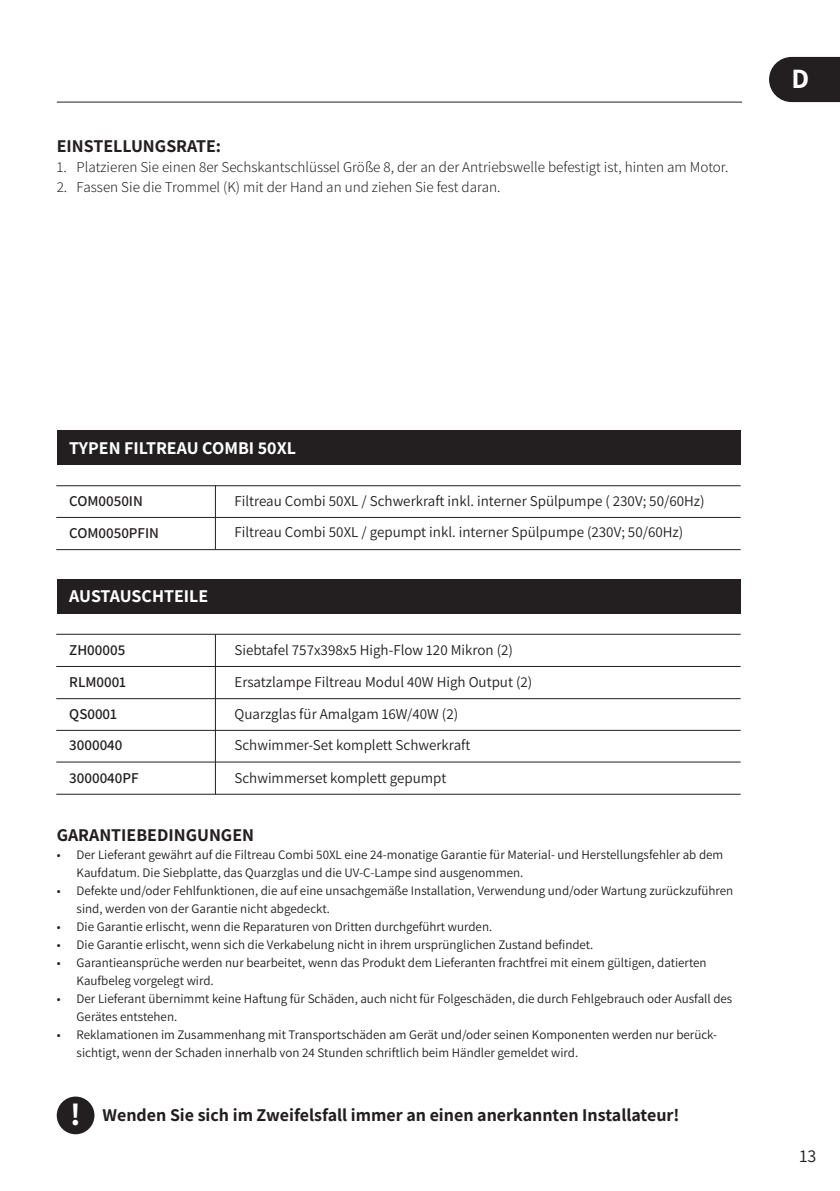
<style>
.page{position:relative;width:840px;height:1191px;background:#fff}
.page>*{position:absolute;margin:0;border:0;box-sizing:border-box;transform-origin:0 0}
.t1{font:700 28px "Assistant";color:#fff}
.t2{font:700 18px "Assistant";color:#231f20}
.t3{font:700 18px "Assistant";color:#fff}
.t4{font:18px "Assistant";color:#231f20}
.t5{font:15px "Assistant";color:#231f20}
.t6{font:300 15px "Assistant";color:#231f20}
.t7{font:600 15px "Assistant";color:#231f20}
.t8{font:13px/18px "Assistant";color:#231f20}
.s1{font-size:32px;color:#fff}
</style>
<div class="page">
<hr style="left:57px;top:102px;width:684px;height:1px;background:#231f20">
<svg style="left:769px;top:57px;width:70px;height:45px"></svg>
<div style="left:57px;top:1096px;width:37px;height:38px;background:#231f20;border-radius:50%"></div>
<div style="left:57px;top:430px;width:683px;height:35px;background:#231f20"></div>
<div style="left:57px;top:579px;width:683px;height:35px;background:#231f20"></div>
<hr style="left:56px;top:517px;width:684px;height:1px;background:#231f20">
<hr style="left:56px;top:666px;width:684px;height:1px;background:#231f20">
<hr style="left:56px;top:794px;width:684px;height:1px;background:#231f20">
<hr style="left:56px;top:730px;width:684px;height:1px;background:#231f20">
<hr style="left:56px;top:634px;width:684px;height:1px;background:#231f20">
<hr style="left:56px;top:761px;width:684px;height:1px;background:#231f20">
<hr style="left:56px;top:485px;width:684px;height:1px;background:#231f20">
<hr style="left:56px;top:549px;width:684px;height:1px;background:#231f20">
<hr style="left:56px;top:698px;width:684px;height:1px;background:#231f20">
<hr style="left:215px;top:485px;width:1px;height:32px;background:#231f20">
<hr style="left:215px;top:634px;width:1px;height:32px;background:#231f20">
<hr style="left:215px;top:762px;width:1px;height:32px;background:#231f20">
<hr style="left:215px;top:698px;width:1px;height:32px;background:#231f20">
<hr style="left:215px;top:517px;width:1px;height:32px;background:#231f20">
<hr style="left:215px;top:666px;width:1px;height:32px;background:#231f20">
<hr style="left:215px;top:730px;width:1px;height:32px;background:#231f20">
<h2 class="t2" style="left:57px;top:133px;width:166px">EINSTELLUNGSRATE:</h2>
<p class="t6" style="left:57px;top:156px;width:673px">1. Platzieren Sie einen 8er Sechskantschlüssel Größe 8, der an der Antriebswelle befestigt ist, hinten am Motor.</p>
<p class="t6" style="left:57px;top:176px;width:445px">2. Fassen Sie die Trommel (K) mit der Hand an und ziehen Sie fest daran.</p>
<h1 class="t1" style="left:791px;top:59px;width:19px">D</h1>
<h2 class="t3" style="left:69px;top:435px;width:228px">TYPEN FILTREAU COMBI 50XL</h2>
<p class="t7" style="left:69px;top:490px;width:75px">COM0050IN</p>
<p class="t5" style="left:234px;top:490px;width:471px">Filtreau Combi 50XL / Schwerkraft inkl. interner Spülpumpe ( 230V; 50/60Hz)</p>
<p class="t7" style="left:69px;top:522px;width:91px">COM0050PFIN</p>
<p class="t5" style="left:234px;top:522px;width:450px">Filtreau Combi 50XL / gepumpt inkl. interner Spülpumpe (230V; 50/60Hz)</p>
<h2 class="t3" style="left:69px;top:584px;width:140px">AUSTAUSCHTEILE</h2>
<p class="t7" style="left:69px;top:639px;width:57px">ZH00005</p>
<p class="t5" style="left:234px;top:639px;width:280px">Siebtafel 757x398x5 High-Flow 120 Mikron (2)</p>
<p class="t7" style="left:69px;top:671px;width:58px">RLM0001</p>
<p class="t5" style="left:234px;top:671px;width:299px">Ersatzlampe Filtreau Modul 40W High Output (2)</p>
<p class="t7" style="left:69px;top:703px;width:49px">QS0001</p>
<p class="t5" style="left:234px;top:703px;width:225px">Quarzglas für Amalgam 16W/40W (2)</p>
<p class="t7" style="left:69px;top:735px;width:55px">3000040</p>
<p class="t5" style="left:234px;top:735px;width:237px">Schwimmer-Set komplett Schwerkraft</p>
<p class="t7" style="left:69px;top:767px;width:71px">3000040PF</p>
<p class="t5" style="left:234px;top:767px;width:213px">Schwimmerset komplett gepumpt</p>
<h2 class="t2" style="left:57px;top:823px;width:199px">GARANTIEBEDINGUNGEN</h2>
<p class="t8" style="left:77px;top:845px;width:648px;text-indent:-20px">• Der Lieferant gewährt auf die Filtreau Combi 50XL eine 24-monatige Garantie für Material- und Herstellungsfehler ab dem<br>Kaufdatum. Die Siebplatte, das Quarzglas und die UV-C-Lampe sind ausgenommen.</p>
<p class="t8" style="left:77px;top:881px;width:657px;text-indent:-20px">• Defekte und/oder Fehlfunktionen, die auf eine unsachgemäße Installation, Verwendung und/oder Wartung zurückzuführen sind, werden von der Garantie nicht abgedeckt.</p>
<p class="t8" style="left:57px;top:917px;width:436px">• Die Garantie erlischt, wenn die Reparaturen von Dritten durchgeführt wurden.</p>
<p class="t8" style="left:57px;top:935px;width:538px">• Die Garantie erlischt, wenn sich die Verkabelung nicht in ihrem ursprünglichen Zustand befindet.</p>
<p class="t8" style="left:77px;top:953px;width:631px;text-indent:-20px">• Garantieansprüche werden nur bearbeitet, wenn das Produkt dem Lieferanten frachtfrei mit einem gültigen, datierten<br>Kaufbeleg vorgelegt wird.</p>
<p class="t8" style="left:77px;top:989px;width:656px;text-indent:-20px">• Der Lieferant übernimmt keine Haftung für Schäden, auch nicht für Folgeschäden, die durch Fehlgebrauch oder Ausfall des<br>Gerätes entstehen.</p>
<p class="t8" style="left:77px;top:1025px;width:641px;text-indent:-20px">• Reklamationen im Zusammenhang mit Transportschäden am Gerät und/oder seinen Komponenten werden nur berück&shy;sichtigt, wenn der Schaden innerhalb von 24 Stunden schriftlich beim Händler gemeldet wird.</p>
<h2 class="t2" style="left:70px;top:1102px;width:610px"><span class="s1">!</span> Wenden Sie sich im Zweifelsfall immer an einen anerkannten Installateur!</h2>
<h2 class="t4" style="left:798px;top:1143px;width:18px">13</h2>
</div>
